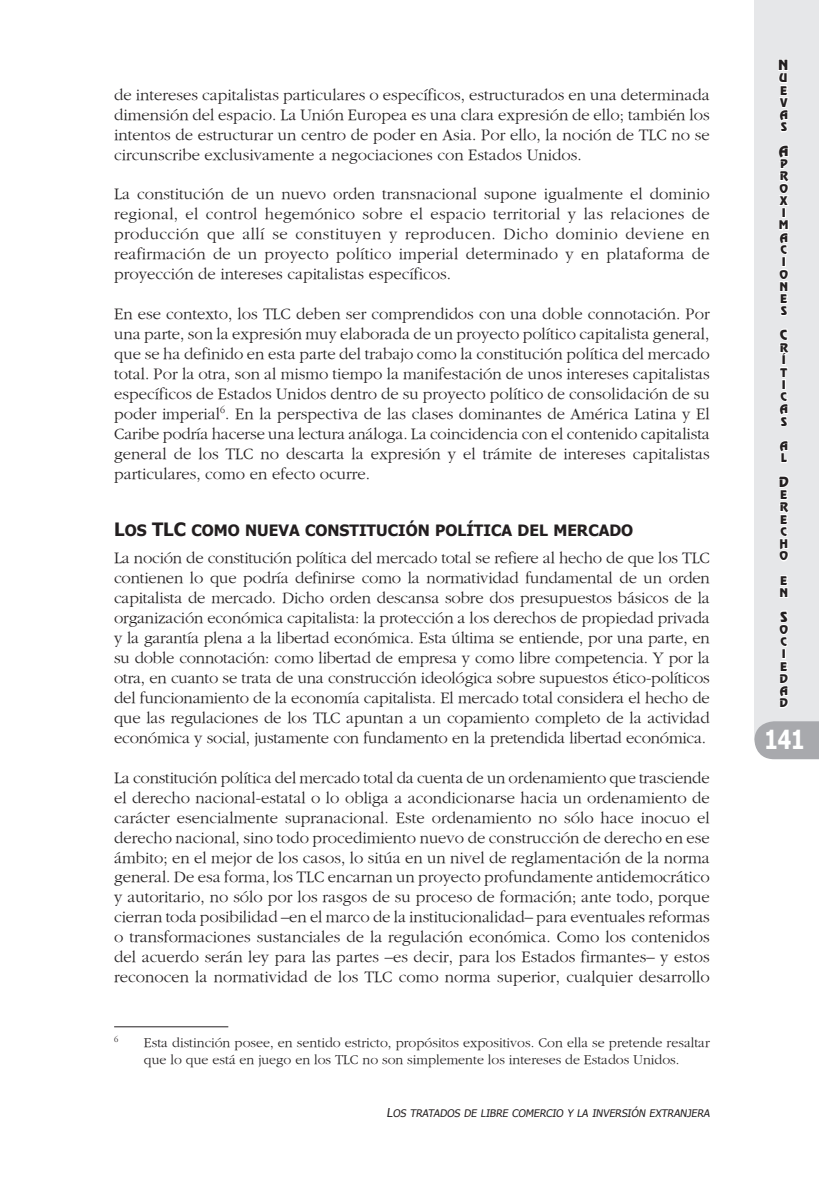
<style>
.page{position:relative;width:819px;height:1191px;background:#fff}
.page>*{position:absolute;margin:0;border:0;box-sizing:border-box;transform-origin:0 0}
.t1{font:700 26.25px "Tahoma";color:#fff;scale:.8 1}
.t2{font:18.38px "Tahoma Bold SC850";color:#231f20}
.t3{font:16.62px/19.9px "Gourmand";color:#231f20;text-align:justify}
.t4{font:15.58px "Tahoma Bold SC850";color:#231f20}
.t5{font:14px/16.8px "Gourmand";color:#231f20}
.t6{font:14px "Revue BT Regular SC850";color:#231f20}
.t7{font:11.9px/12.2px "Revue BT Regular SC850";color:#231f20}
.t8{font:10.33px "Tahoma SC850";color:#231f20}
.t9{font:8.4px "Gourmand";color:#231f20}
.s1{font-size:15.58px}
</style>
<div class="page">
<div style="left:754px;top:0;width:65px;height:739px;background:#e6e7e9"></div>
<svg style="left:778px;top:59px;width:11px;height:73px"></svg>
<svg style="left:778px;top:145px;width:11px;height:61px"></svg>
<div style="left:781px;top:207px;width:4px;height:11px;border:2px solid #fff"></div>
<svg style="left:779px;top:220px;width:10px;height:35px"></svg>
<div style="left:781px;top:256px;width:4px;height:11px;border:2px solid #fff"></div>
<svg style="left:779px;top:269px;width:10px;height:47px"></svg>
<svg style="left:779px;top:328px;width:10px;height:49px"></svg>
<div style="left:781px;top:379px;width:4px;height:11px;border:2px solid #fff"></div>
<svg style="left:779px;top:391px;width:10px;height:36px"></svg>
<svg style="left:779px;top:440px;width:10px;height:23px"></svg>
<svg style="left:778px;top:476px;width:11px;height:86px"></svg>
<svg style="left:779px;top:575px;width:9px;height:23px"></svg>
<svg style="left:779px;top:610px;width:10px;height:37px"></svg>
<div style="left:781px;top:648px;width:4px;height:11px;border:2px solid #fff"></div>
<svg style="left:779px;top:661px;width:10px;height:47px"></svg>
<svg style="left:754px;top:721px;width:65px;height:38px"></svg>
<hr style="left:114px;top:1026px;width:114px;height:1px;background:#231f20">
<p class="t3" style="left:114px;top:85px;width:597px">de intereses capitalistas particulares o específicos, estructurados en una determinada dimensión del espacio. La Unión Europea es una clara expresión de ello; también los intentos de estructurar un centro de poder en Asia. Por ello, la noción de TLC no se circunscribe exclusivamente a negociaciones con Estados Unidos.</p>
<p class="t3" style="left:114px;top:184px;width:597px">La constitución de un nuevo orden transnacional supone igualmente el dominio regional, el control hegemónico sobre el espacio territorial y las relaciones de producción que allí se constituyen y reproducen. Dicho dominio deviene en reafirmación de un proyecto político imperial determinado y en plataforma de proyección de intereses capitalistas específicos.</p>
<p class="t3" style="left:114px;top:304px;width:597px">En ese contexto, los TLC deben ser comprendidos con una doble connotación. Por una parte, son la expresión muy elaborada de un proyecto político capitalista general, que se ha definido en esta parte del trabajo como la constitución política del mercado total. Por la otra, son al mismo tiempo la manifestación de unos intereses capitalistas específicos de Estados Unidos dentro de su proyecto político de consolidación de su poder imperial<sup>6</sup>. En la perspectiva de las clases dominantes de América Latina y El Caribe podría hacerse una lectura análoga. La coincidencia con el contenido capitalista general de los TLC no descarta la expresión y el trámite de intereses capitalistas particulares, como en efecto ocurre.</p>
<p class="t2" style="left:114px;top:516px;width:50px">L<span class="s1">OS</span> TLC</p>
<p class="t4" style="left:191px;top:519px;width:443px">COMO NUEVA CONSTITUCIÓN POLÍTICA DEL MERCADO</p>
<p class="t3" style="left:114px;top:548px;width:597px">La noción de constitución política del mercado total se refiere al hecho de que los TLC contienen lo que podría definirse como la normatividad fundamental de un orden capitalista de mercado. Dicho orden descansa sobre dos presupuestos básicos de la organización económica capitalista: la protección a los derechos de propiedad privada y la garantía plena a la libertad económica. Esta última se entiende, por una parte, en su doble connotación: como libertad de empresa y como libre competencia. Y por la otra, en cuanto se trata de una construcción ideológica sobre supuestos ético-políticos del funcionamiento de la economía capitalista. El mercado total considera el hecho de que las regulaciones de los TLC apuntan a un copamiento completo de la actividad económica y social, justamente con fundamento en la pretendida libertad económica.</p>
<p class="t3" style="left:114px;top:767px;width:597px">La constitución política del mercado total da cuenta de un ordenamiento que trasciende el derecho nacional-estatal o lo obliga a acondicionarse hacia un ordenamiento de carácter esencialmente supranacional. Este ordenamiento no sólo hace inocuo el derecho nacional, sino todo procedimiento nuevo de construcción de derecho en ese ámbito; en el mejor de los casos, lo sitúa en un nivel de reglamentación de la norma general. De esa forma, los TLC encarnan un proyecto profundamente antidemocrático y autoritario, no sólo por los rasgos de su proceso de formación; ante todo, porque cierran toda posibilidad –en el marco de la institucionalidad– para eventuales reformas o transformaciones sustanciales de la regulación económica. Como los contenidos del acuerdo serán ley para las partes –es decir, para los Estados firmantes– y estos reconocen la normatividad de los TLC como norma superior, cualquier desarrollo</p>
<p class="t9" style="left:114px;top:1035px;width:6px">6</p>
<p class="t5" style="left:144px;top:1034px;width:567px">Esta distinción posee, en sentido estricto, propósitos expositivos. Con ella se pretende resaltar que lo que está en juego en los TLC no son simplemente los intereses de Estados Unidos.</p>
<p class="t8" style="left:392px;top:1105px;width:320px">OS TRATADOS DE LIBRE COM ERCIO Y LA I NVERSIÓN EXTRANJERA</p>
<p class="t6" style="left:778px;top:57px;width:10px">N</p>
<p class="t7" style="left:779px;top:72px;width:11px;text-align:justify">U E V A S</p>
<p class="t6" style="left:778px;top:142px;width:10px">A</p>
<p class="t7" style="left:779px;top:158px;width:11px">P<br>R<br>O<br>X<br>I<br>M<br>A<br>C<br>I<br>O<br>N<br>E<br>S</p>
<p class="t6" style="left:779px;top:326px;width:9px">C</p>
<p class="t7" style="left:779px;top:341px;width:10px">R<br>Í<br>T<br>I<br>C<br>A<br>S</p>
<p class="t7" style="left:779px;top:439px;width:10px">A<br>L</p>
<p class="t6" style="left:778px;top:473px;width:11px">D</p>
<p class="t7" style="left:779px;top:488px;width:10px;text-align:justify">E R E C H O</p>
<p class="t7" style="left:779px;top:574px;width:10px">E<br>N</p>
<p class="t6" style="left:780px;top:608px;width:8px">S</p>
<p class="t7" style="left:779px;top:623px;width:10px">O<br>C<br>I<br>E<br>D<br>A<br>D</p>
<h1 class="t1" style="left:764px;top:721px;width:52px">141</h1>
</div>
